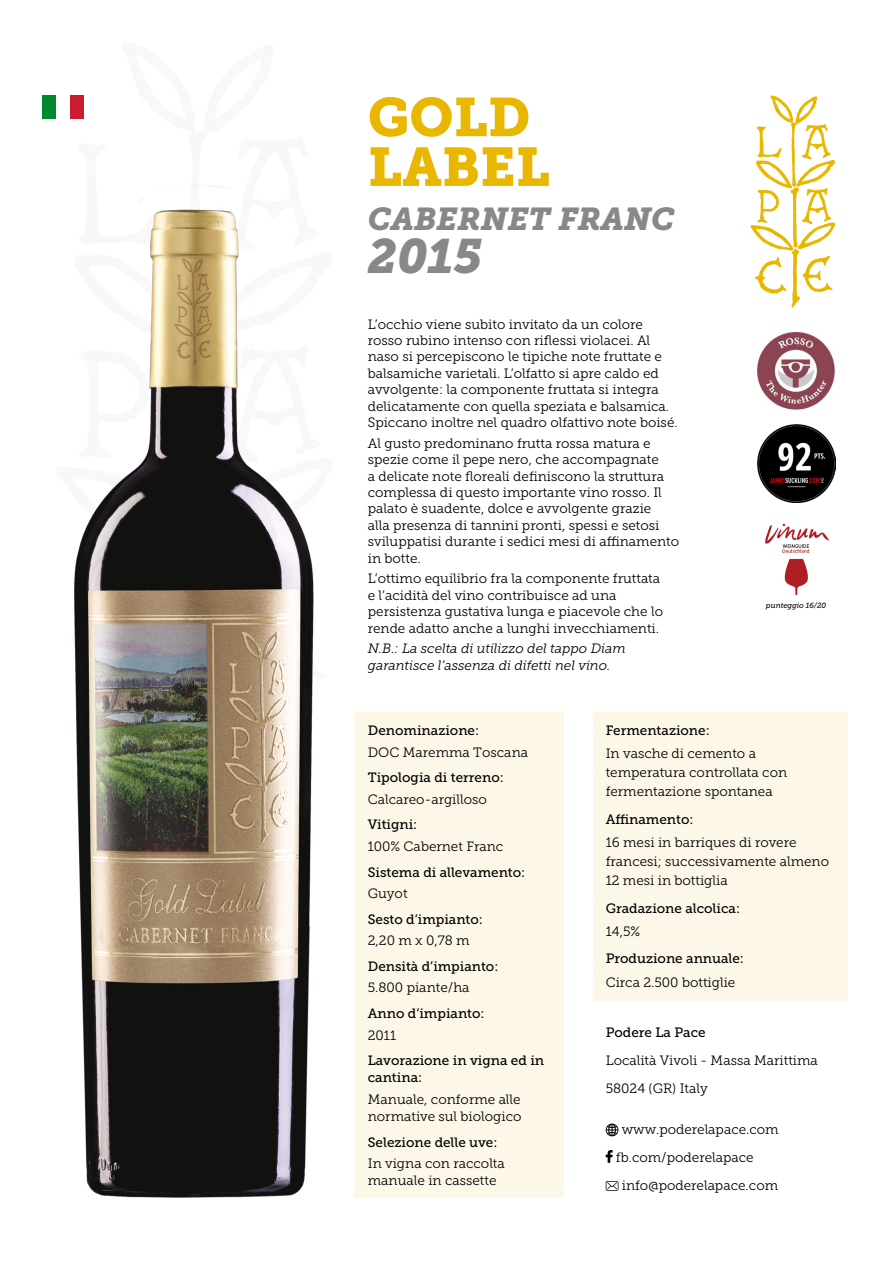
<style>
.page{position:relative;width:893px;height:1263px;background:#fff}
.page>*{position:absolute;margin:0;border:0;box-sizing:border-box;transform-origin:0 0}
.Nome_vino{font:54px "Museo Slab 900";color:#eab700}
.annata{font:italic 48px "Museo Slab 900";color:#87888a}
.annata-2{font:italic 31.5px "Museo Slab 900";color:#87888a}
.testo{font:13.5px/16.4px "Museo Slab 300";color:#000}
.titoletto{font:13.5px/17.2px "Museo Slab 500";color:#000}
.testo_italic{font:italic 13.5px/16.4px "Museo Slab 300";color:#000}
.testo-2{font:italic 7.5px "Museo Slab 500";color:#000}
</style>
<div class="page">
<img style="left:74px;top:185px;width:240px;height:1013px">
<div style="left:354px;top:712px;width:209px;height:486px;background:#fcf7e6"></div>
<div style="left:593px;top:712px;width:254px;height:289px;background:#fcf7e6"></div>
<svg style="left:606px;top:1123px;width:12px;height:13px"></svg>
<svg style="left:606px;top:1150px;width:7px;height:13px"></svg>
<svg style="left:606px;top:1181px;width:12px;height:10px"></svg>
<svg style="left:751px;top:96px;width:84px;height:211px"></svg>
<div style="left:43px;top:96px;width:13px;height:23px;background:#00882f"></div>
<div style="left:70px;top:96px;width:14px;height:23px;background:#cc1a2e"></div>
<img style="left:757px;top:332px;width:78px;height:77px">
<img style="left:757px;top:425px;width:78px;height:77px">
<img style="left:765px;top:523px;width:64px;height:72px">
<p class="Nome_vino" style="left:368px;top:86px;width:164px">GOLD</p>
<p class="Nome_vino" style="left:368px;top:136px;width:184px">LABEL</p>
<p class="annata-2" style="left:368px;top:201px;width:308px">CABERNET FRANC</p>
<p class="annata" style="left:368px;top:229px;width:116px">2015</p>
<p class="testo" style="left:368px;top:316px;width:311px">L’occhio viene subito invitato da un colore rosso rubino intenso con riflessi violacei. Al naso si percepiscono le tipiche note fruttate e balsamiche varietali. L’olfatto si apre caldo ed avvolgente: la componente fruttata si integra delicatamente con quella speziata e balsamica.<br>Spiccano inoltre nel quadro olfattivo note boisé.</p>
<p class="testo" style="left:368px;top:435px;width:313px">Al gusto predominano frutta rossa matura e spezie come il pepe nero, che accompagnate<br>a delicate note floreali definiscono la struttura complessa di questo importante vino rosso. Il palato è suadente, dolce e avvolgente grazie<br>alla presenza di tannini pronti, spessi e setosi sviluppatisi durante i sedici mesi di affinamento in botte.</p>
<p class="testo" style="left:368px;top:571px;width:297px">L’ottimo equilibrio fra la componente fruttata e l’acidità del vino contribuisce ad una persistenza gustativa lunga e piacevole che lo rende adatto anche a lunghi invecchiamenti.</p>
<p class="testo_italic" style="left:368px;top:641px;width:259px">N.B.: La scelta di utilizzo del tappo Diam garantisce l’assenza di difetti nel vino.</p>
<p class="testo-2" style="left:766px;top:601px;width:62px">punteggio 16/20</p>
<p class="titoletto" style="left:368px;top:722px;width:113px">Denominazione:</p>
<p class="testo" style="left:368px;top:744px;width:162px">DOC Maremma Toscana</p>
<p class="titoletto" style="left:368px;top:769px;width:138px">Tipologia di terreno:</p>
<p class="testo" style="left:368px;top:791px;width:121px">Calcareo-argilloso</p>
<p class="titoletto" style="left:368px;top:816px;width:51px">Vitigni:</p>
<p class="testo" style="left:368px;top:838px;width:137px">100% Cabernet Franc</p>
<p class="titoletto" style="left:368px;top:863px;width:159px">Sistema di allevamento:</p>
<p class="testo" style="left:368px;top:885px;width:41px">Guyot</p>
<p class="titoletto" style="left:368px;top:910px;width:117px">Sesto d’impianto:</p>
<p class="testo" style="left:368px;top:932px;width:103px">2,20 m x 0,78 m</p>
<p class="titoletto" style="left:368px;top:958px;width:132px">Densità d’impianto:</p>
<p class="testo" style="left:368px;top:980px;width:103px">5.800 piante/ha</p>
<p class="titoletto" style="left:368px;top:1005px;width:118px">Anno d’impianto:</p>
<p class="testo" style="left:368px;top:1027px;width:30px">2011</p>
<p class="titoletto" style="left:368px;top:1052px;width:178px">Lavorazione in vigna ed in cantina:</p>
<p class="testo" style="left:368px;top:1091px;width:155px;line-height:17.2px">Manuale, conforme alle normative sul biologico</p>
<p class="titoletto" style="left:368px;top:1133px;width:131px">Selezione delle uve:</p>
<p class="testo" style="left:368px;top:1155px;width:139px;line-height:17.2px">In vigna con raccolta manuale in cassette</p>
<p class="titoletto" style="left:606px;top:722px;width:106px">Fermentazione:</p>
<p class="testo" style="left:606px;top:744px;width:183px;line-height:19px">In vasche di cemento a temperatura controllata con fermentazione spontanea</p>
<p class="titoletto" style="left:606px;top:811px;width:89px">Affinamento:</p>
<p class="testo" style="left:606px;top:833px;width:225px;line-height:19px">16 mesi in barriques di rovere francesi; successivamente almeno<br>12 mesi in bottiglia</p>
<p class="titoletto" style="left:606px;top:899px;width:136px">Gradazione alcolica:</p>
<p class="testo" style="left:606px;top:923px;width:36px">14,5%</p>
<p class="titoletto" style="left:606px;top:950px;width:140px">Produzione annuale:</p>
<p class="testo" style="left:606px;top:974px;width:131px">Circa 2.500 bottiglie</p>
<p class="titoletto" style="left:606px;top:1024px;width:101px">Podere La Pace</p>
<p class="testo" style="left:606px;top:1052px;width:214px">Località Vivoli - Massa Marittima</p>
<p class="testo" style="left:606px;top:1080px;width:104px">58024 (GR) Italy</p>
<p class="testo" style="left:622px;top:1121px;width:158px">www.poderelapace.com</p>
<p class="testo" style="left:616px;top:1149px;width:139px">fb.com/poderelapace</p>
<p class="testo" style="left:622px;top:1177px;width:158px">info@poderelapace.com</p>
</div>
